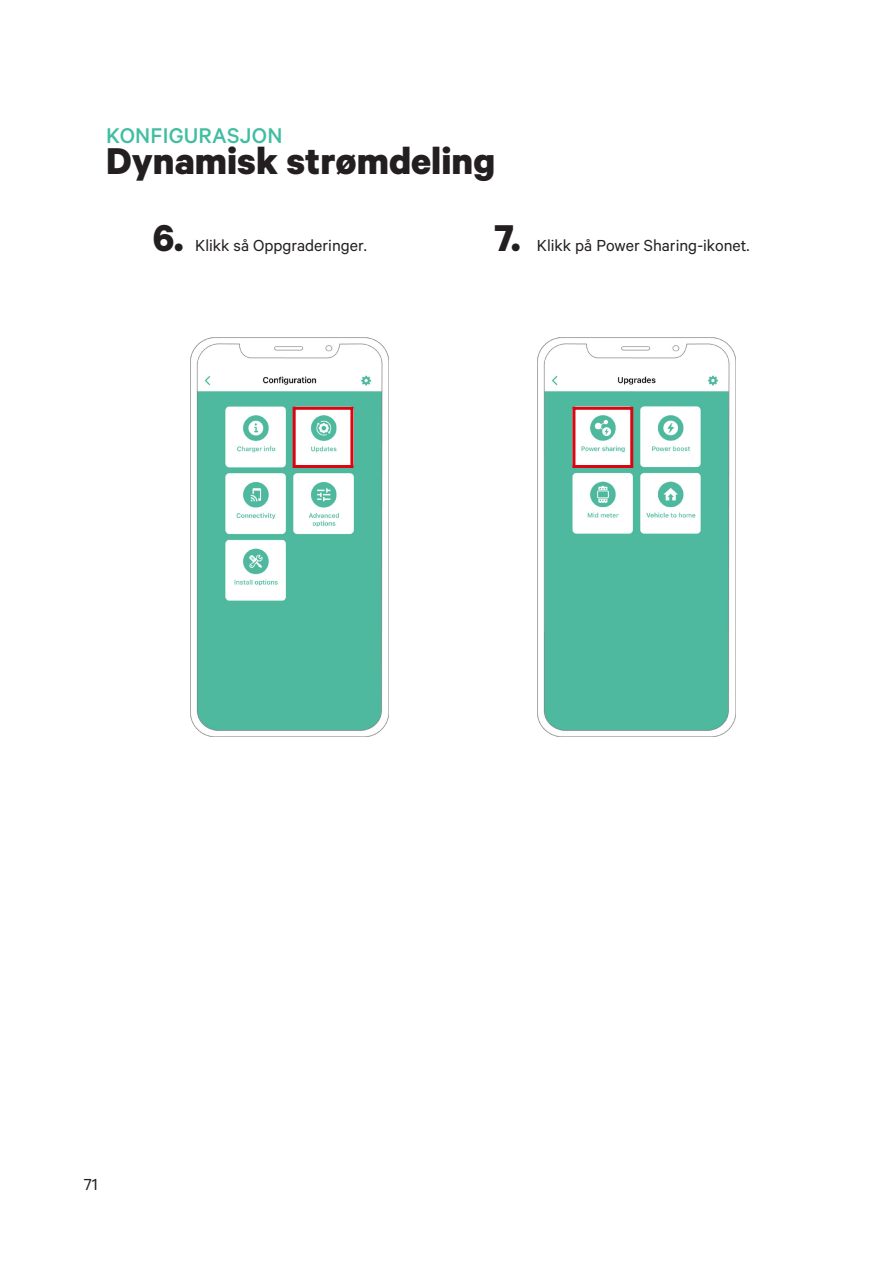
<style>
.page{position:relative;width:893px;height:1263px;background:#fff}
.page>*{position:absolute;margin:0;border:0;box-sizing:border-box;transform-origin:0 0}
._01-Title_-_part2{font:700 42px "Calibre";color:#231f20}
._02-Subtitle{font:700 42px "Calibre";color:#231f20}
._01-Title_-_part2-2{font:500 24px "Calibre";letter-spacing:.01em;color:#41bea2}
._02-Subtitle-2{font:18px "Calibre";color:#231f20}
</style>
<div class="page">
<img style="left:191px;top:338px;width:197px;height:398px">
<img style="left:537px;top:338px;width:198px;height:398px">
<div style="left:293px;top:407px;width:60px;height:61px;border:3px solid #db0512"></div>
<div style="left:572px;top:407px;width:61px;height:61px;border:3px solid #db0512"></div>
<p class="_01-Title_-_part2-2" style="left:106px;top:122px;width:178px">KONFIGURASJON</p>
<p class="_01-Title_-_part2" style="left:106px;top:135px;width:390px">Dynamisk strømdeling</p>
<p class="_02-Subtitle" style="left:153px;top:212px;width:32px">6.</p>
<p class="_02-Subtitle-2" style="left:195px;top:235px;width:173px">Klikk så Oppgraderinger.</p>
<p class="_02-Subtitle" style="left:494px;top:212px;width:28px">7.</p>
<p class="_02-Subtitle-2" style="left:537px;top:235px;width:214px">Klikk på Power Sharing-ikonet.</p>
<p class="_02-Subtitle-2" style="left:84px;top:1173px;width:15px">71</p>
</div>
